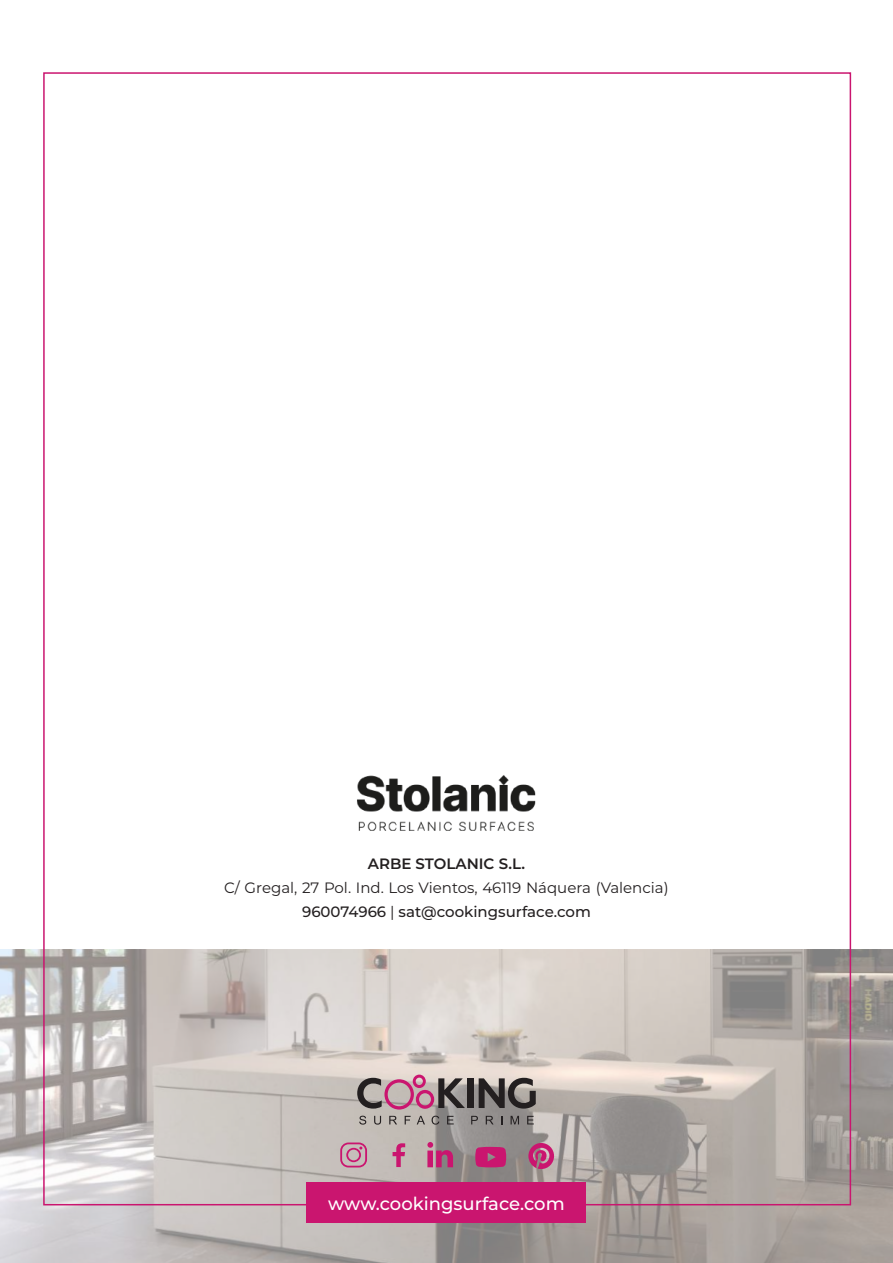
<style>
.page{position:relative;width:893px;height:1263px;background:#fff}
.page>*{position:absolute;margin:0;border:0;box-sizing:border-box;transform-origin:0 0}
.t1{font:500 18px "Montserrat";color:#fff}
.t2{font:15px/24px "Montserrat";color:#231f20;text-align:center}
.t3{font:600 15px "Montserrat";color:#231f20}
.s1{font-weight:500}
</style>
<div class="page">
<img style="left:0;top:949px;width:893px;height:314px">
<svg style="left:359px;top:1116px;width:7px;height:8px"></svg>
<svg style="left:374px;top:1116px;width:7px;height:8px"></svg>
<svg style="left:389px;top:1116px;width:8px;height:8px"></svg>
<svg style="left:405px;top:1116px;width:6px;height:8px"></svg>
<svg style="left:417px;top:1116px;width:8px;height:8px"></svg>
<svg style="left:432px;top:1116px;width:7px;height:8px"></svg>
<svg style="left:447px;top:1116px;width:7px;height:8px"></svg>
<svg style="left:471px;top:1116px;width:7px;height:8px"></svg>
<svg style="left:486px;top:1116px;width:8px;height:8px"></svg>
<svg style="left:511px;top:1116px;width:8px;height:8px"></svg>
<svg style="left:527px;top:1116px;width:7px;height:8px"></svg>
<div style="left:468px;top:1078px;width:6px;height:30px;background:#231f20"></div>
<svg style="left:479px;top:1078px;width:57px;height:30px;background:#696361"></svg>
<svg style="left:357px;top:1074px;width:108px;height:35px;background:#a68790"></svg>
<img style="left:357px;top:775px;width:179px;height:56px">
<div style="left:307px;top:1182px;width:279px;height:40px;background:#ca156f"></div>
<svg style="left:393px;top:1143px;width:12px;height:24px"></svg>
<svg style="left:340px;top:1142px;width:27px;height:25px"></svg>
<svg style="left:427px;top:1142px;width:26px;height:25px"></svg>
<svg style="left:475px;top:1147px;width:31px;height:20px"></svg>
<svg style="left:528px;top:1143px;width:26px;height:26px"></svg>
<p class="t3" style="left:368px;top:853px;width:159px">ARBE STOLANIC S.L.</p>
<p class="t2" style="left:224px;top:875px;width:446px">C/ Gregal, 27 Pol. Ind. Los Vientos, 46119 Náquera (Valencia)<br><span class="s1">960074966</span> | <span class="s1">sat@cookingsurface.com</span></p>
<p class="t1" style="left:328px;top:1191px;width:238px">www.cookingsurface.com</p>
</div>
